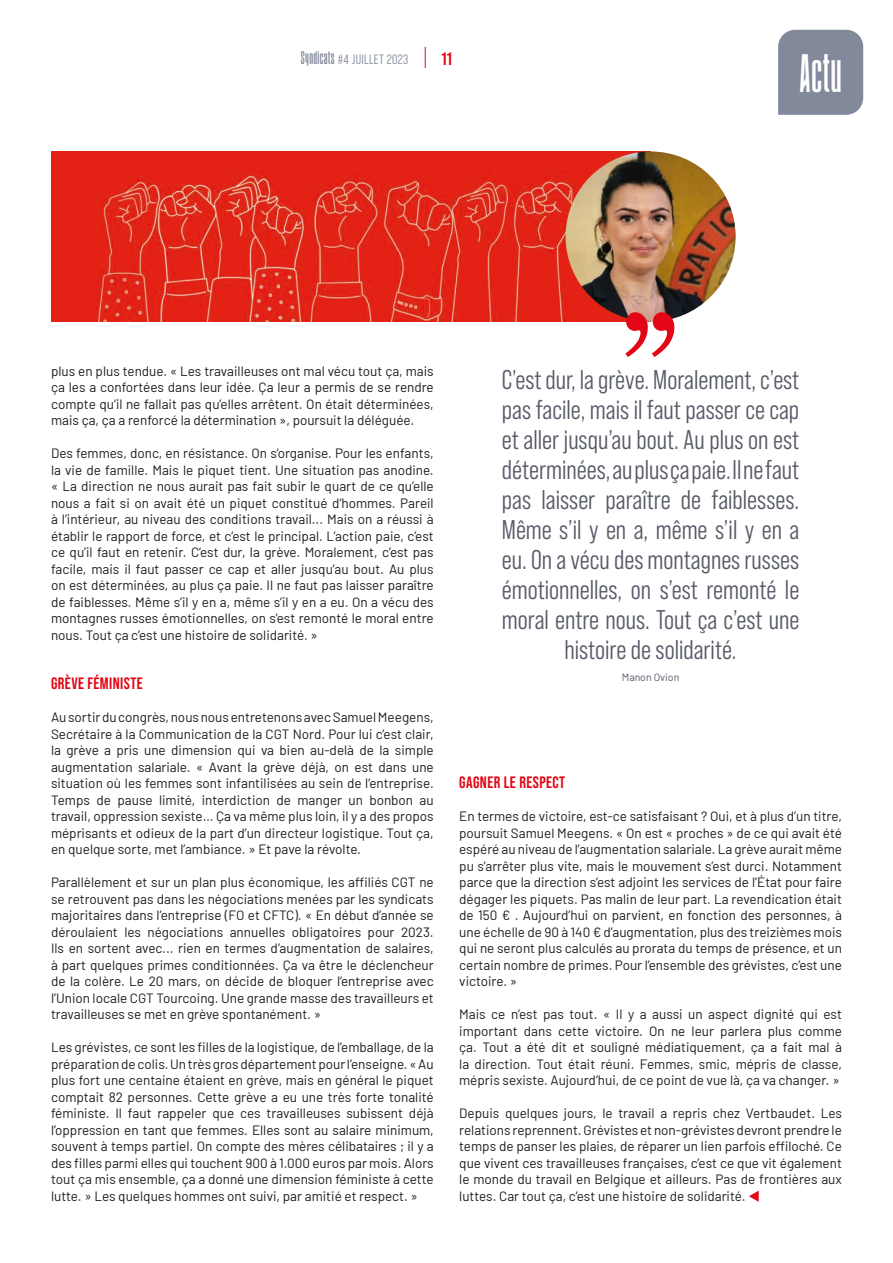
<style>
.page{position:relative;width:893px;height:1263px;background:#fff}
.page>*{position:absolute;margin:0;border:0;box-sizing:border-box;transform-origin:0 0}
.t1{font:700 40.5px "August";color:#fff}
.t2{font:27px/30px "Bebas Neue Pro Middle";color:#575b67;text-align:center}
.t3{font:700 18px "Bebas Neue Pro";color:#e30614}
.t4{font:700 16.5px "Bebas Neue Pro";letter-spacing:.025em;color:#e30614}
.t5{font:13.5px/16.5px "Barlow";color:#1d1d1b;text-align:justify}
.t6{font:13.5px "Bebas Neue Pro Middle";letter-spacing:.025em;color:#82899b}
.t7{font:10.5px "Barlow";color:#575b67}
.s1{font-family:"August";font-weight:700}
.s2{color:#e30614}
</style>
<div class="page">
<img style="left:51px;top:151px;width:591px;height:171px">
<img style="left:566px;top:151px;width:170px;height:171px;border-radius:85px">
<svg style="left:625px;top:312px;width:49px;height:45px"></svg>
<svg style="left:425px;top:47px;width:1px;height:21px"></svg>
<div style="left:778px;top:30px;width:85px;height:85px;background:#82899b"></div>
<p class="t6" style="left:301px;top:52px;width:109px"><span class="s1">Syndicats</span> #4 JUILLET 2023</p>
<h3 class="t3" style="left:441px;top:48px;width:12px">11</h3>
<h1 class="t1" style="left:799px;top:46px;width:45px">Actu</h1>
<p class="t5" style="left:51px;top:361px;width:384px">plus en plus tendue. « Les travailleuses ont mal vécu tout ça, mais ça les a confortées dans leur idée. Ça leur a permis de se rendre compte qu’il ne fallait pas qu’elles arrêtent. On était déterminées, mais ça, ça a renforcé la détermination », poursuit la déléguée.</p>
<p class="t5" style="left:51px;top:444px;width:384px">Des femmes, donc, en résistance. On s’organise. Pour les enfants, la vie de famille. Mais le piquet tient. Une situation pas anodine. « La direction ne nous aurait pas fait subir le quart de ce qu’elle nous a fait si on avait été un piquet constitué d’hommes. Pareil à l’intérieur, au niveau des conditions travail... Mais on a réussi à établir le rapport de force, et c’est le principal. L’action paie, c’est ce qu’il faut en retenir. C’est dur, la grève. Moralement, c’est pas facile, mais il faut passer ce cap et aller jusqu’au bout. Au plus on est déterminées, au plus ça paie. Il ne faut pas laisser paraître de faiblesses. Même s’il y en a, même s’il y en a eu. On a vécu des montagnes russes émotionnelles, on s’est remonté le moral entre nous. Tout ça c’est une histoire de solidarité. »</p>
<p class="t4" style="left:51px;top:674px;width:93px">GRÈVE FÉMINISTE</p>
<p class="t5" style="left:51px;top:708px;width:384px">Au sortir du congrès, nous nous entretenons avec Samuel Meegens, Secrétaire à la Communication de la CGT Nord. Pour lui c’est clair, la grève a pris une dimension qui va bien au-delà de la simple augmentation salariale. « Avant la grève déjà, on est dans une situation où les femmes sont infantilisées au sein de l’entreprise.<br>Temps de pause limité, interdiction de manger un bonbon au travail, oppression sexiste… Ça va même plus loin, il y a des propos méprisants et odieux de la part d’un directeur logistique. Tout ça, en quelque sorte, met l’ambiance. » Et pave la révolte.</p>
<p class="t5" style="left:51px;top:873px;width:384px">Parallèlement et sur un plan plus économique, les affiliés CGT ne se retrouvent pas dans les négociations menées par les syndicats majoritaires dans l’entreprise (FO et CFTC). « En début d’année se déroulaient les négociations annuelles obligatoires pour 2023.<br>Ils en sortent avec... rien en termes d’augmentation de salaires, à part quelques primes conditionnées. Ça va être le déclencheur de la colère. Le 20 mars, on décide de bloquer l’entreprise avec l’Union locale CGT Tourcoing. Une grande masse des travailleurs et travailleuses se met en grève spontanément. »</p>
<p class="t5" style="left:51px;top:1038px;width:384px">Les grévistes, ce sont les filles de la logistique, de l’emballage, de la préparation de colis. Un très gros département pour l’enseigne. « Au plus fort une centaine étaient en grève, mais en général le piquet comptait 82 personnes. Cette grève a eu une très forte tonalité féministe. Il faut rappeler que ces travailleuses subissent déjà l’oppression en tant que femmes. Elles sont au salaire minimum, souvent à temps partiel. On compte des mères célibataires ; il y a des filles parmi elles qui touchent 900 à 1.000 euros par mois. Alors tout ça mis ensemble, ça a donné une dimension féministe à cette lutte. » Les quelques hommes ont suivi, par amitié et respect. »</p>
<p class="t2" style="left:502px;top:365px;width:299px">C’est dur, la grève. Moralement, c’est pas facile, mais il faut passer ce cap et aller jusqu’au bout. Au plus on est déterminées, au plus ça paie. Il ne faut pas laisser paraître de faiblesses.<br>Même s’il y en a, même s’il y en a eu. On a vécu des montagnes russes émotionnelles, on s’est remonté le moral entre nous. Tout ça c’est une histoire de solidarité.</p>
<p class="t7" style="left:622px;top:670px;width:59px">Manon Ovion</p>
<p class="t4" style="left:459px;top:773px;width:107px">GAGNER LE RESPECT</p>
<p class="t5" style="left:459px;top:807px;width:384px">En termes de victoire, est-ce satisfaisant ? Oui, et à plus d’un titre, poursuit Samuel Meegens. « On est « proches » de ce qui avait été espéré au niveau de l’augmentation salariale. La grève aurait même pu s’arrêter plus vite, mais le mouvement s’est durci. Notamment parce que la direction s’est adjoint les services de l’État pour faire dégager les piquets. Pas malin de leur part. La revendication était de 150 € . Aujourd’hui on parvient, en fonction des personnes, à une échelle de 90 à 140 € d’augmentation, plus des treizièmes mois qui ne seront plus calculés au prorata du temps de présence, et un certain nombre de primes. Pour l’ensemble des grévistes, c’est une victoire. »</p>
<p class="t5" style="left:459px;top:1005px;width:384px">Mais ce n’est pas tout. « Il y a aussi un aspect dignité qui est important dans cette victoire. On ne leur parlera plus comme ça. Tout a été dit et souligné médiatiquement, ça a fait mal à la direction. Tout était réuni. Femmes, smic, mépris de classe, mépris sexiste. Aujourd’hui, de ce point de vue là, ça va changer. »</p>
<p class="t5" style="left:459px;top:1104px;width:384px">Depuis quelques jours, le travail a repris chez Vertbaudet. Les relations reprennent. Grévistes et non-grévistes devront prendre le temps de panser les plaies, de réparer un lien parfois effiloché. Ce que vivent ces travailleuses françaises, c’est ce que vit également le monde du travail en Belgique et ailleurs. Pas de frontières aux luttes. Car tout ça, c’est une histoire de solidarité. <span class="s2">▼</span></p>
</div>
